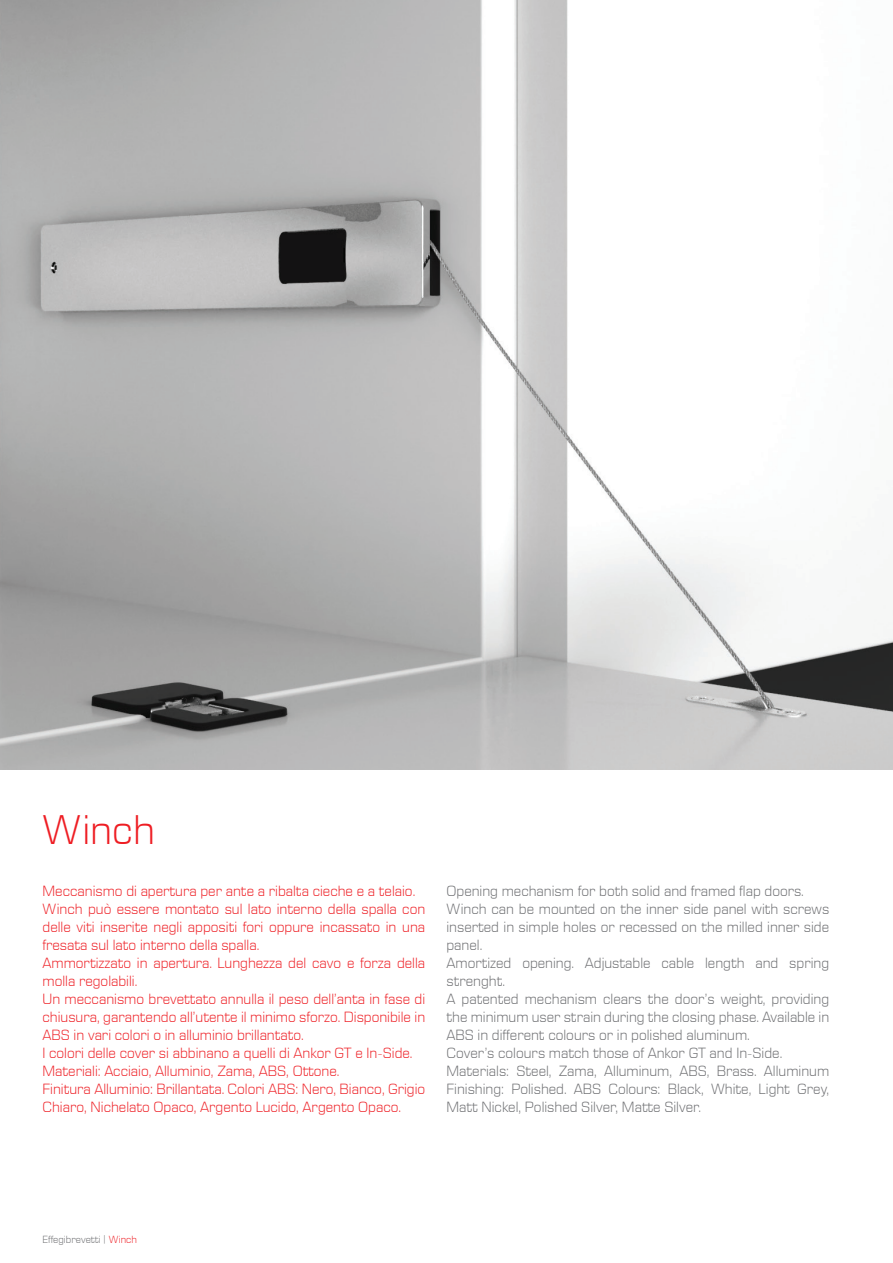
<style>
.page{position:relative;width:893px;height:1263px;background:#fff}
.page>*{position:absolute;margin:0;border:0;box-sizing:border-box;transform-origin:0 0}
.Titolo_BIG_ITA{font:300 42px "Eurostile Next LT Pro";color:#ee1d23}
.Testo_ITA{font:300 15px/18px "Eurostile Next LT Pro";color:#ee1d23;text-align:justify}
.Testo_ENG{font:300 15px/18px "Eurostile Next LT Pro";color:#6c6d70;text-align:justify}
.t1{font:300 10.5px "Eurostile Next LT Pro";color:#6c6d70}
.s1{color:#ee1d23}
</style>
<div class="page">
<img style="left:0;top:0;width:893px;height:769px">
<p class="Titolo_BIG_ITA" style="left:43px;top:807px;width:114px">Winch</p>
<p class="Testo_ITA" style="left:43px;top:882px;width:374px">Meccanismo di apertura per ante a ribalta cieche e a telaio.</p>
<p class="Testo_ITA" style="left:43px;top:900px;width:384px">Winch può essere montato sul lato interno della spalla con delle viti inserite negli appositi fori oppure incassato in una fresata sul lato interno della spalla.</p>
<p class="Testo_ITA" style="left:43px;top:954px;width:384px">Ammortizzato in apertura. Lunghezza del cavo e forza della molla regolabili.</p>
<p class="Testo_ITA" style="left:43px;top:990px;width:384px">Un meccanismo brevettato annulla il peso dell’anta in fase di chiusura, garantendo all’utente il minimo sforzo. Disponibile in ABS in vari colori o in alluminio brillantato.</p>
<p class="Testo_ITA" style="left:43px;top:1044px;width:372px">I colori delle cover si abbinano a quelli di Ankor GT e In-Side.</p>
<p class="Testo_ITA" style="left:43px;top:1062px;width:299px">Materiali: Acciaio, Alluminio, Zama, ABS, Ottone.</p>
<p class="Testo_ITA" style="left:43px;top:1080px;width:384px">Finitura Alluminio: Brillantata. Colori ABS: Nero, Bianco, Grigio<br>Chiaro, Nichelato Opaco, Argento Lucido, Argento Opaco.</p>
<p class="Testo_ENG" style="left:446px;top:882px;width:359px">Opening mechanism for both solid and framed flap doors.</p>
<p class="Testo_ENG" style="left:446px;top:900px;width:384px">Winch can be mounted on the inner side panel with screws inserted in simple holes or recessed on the milled inner side panel.</p>
<p class="Testo_ENG" style="left:446px;top:954px;width:384px">Amortized opening. Adjustable cable length and spring strenght.</p>
<p class="Testo_ENG" style="left:446px;top:990px;width:384px">A patented mechanism clears the door’s weight, providing the minimum user strain during the closing phase. Available in ABS in different colours or in polished aluminum.</p>
<p class="Testo_ENG" style="left:446px;top:1044px;width:337px">Cover’s colours match those of Ankor GT and In-Side.</p>
<p class="Testo_ENG" style="left:446px;top:1062px;width:384px">Materials: Steel, Zama, Alluminum, ABS, Brass. Alluminum Finishing: Polished. ABS Colours: Black, White, Light Grey, Matt Nickel, Polished Silver, Matte Silver.</p>
<p class="t1" style="left:43px;top:1233px;width:96px">Effegibrevetti | <span class="s1">Winch</span></p>
</div>
